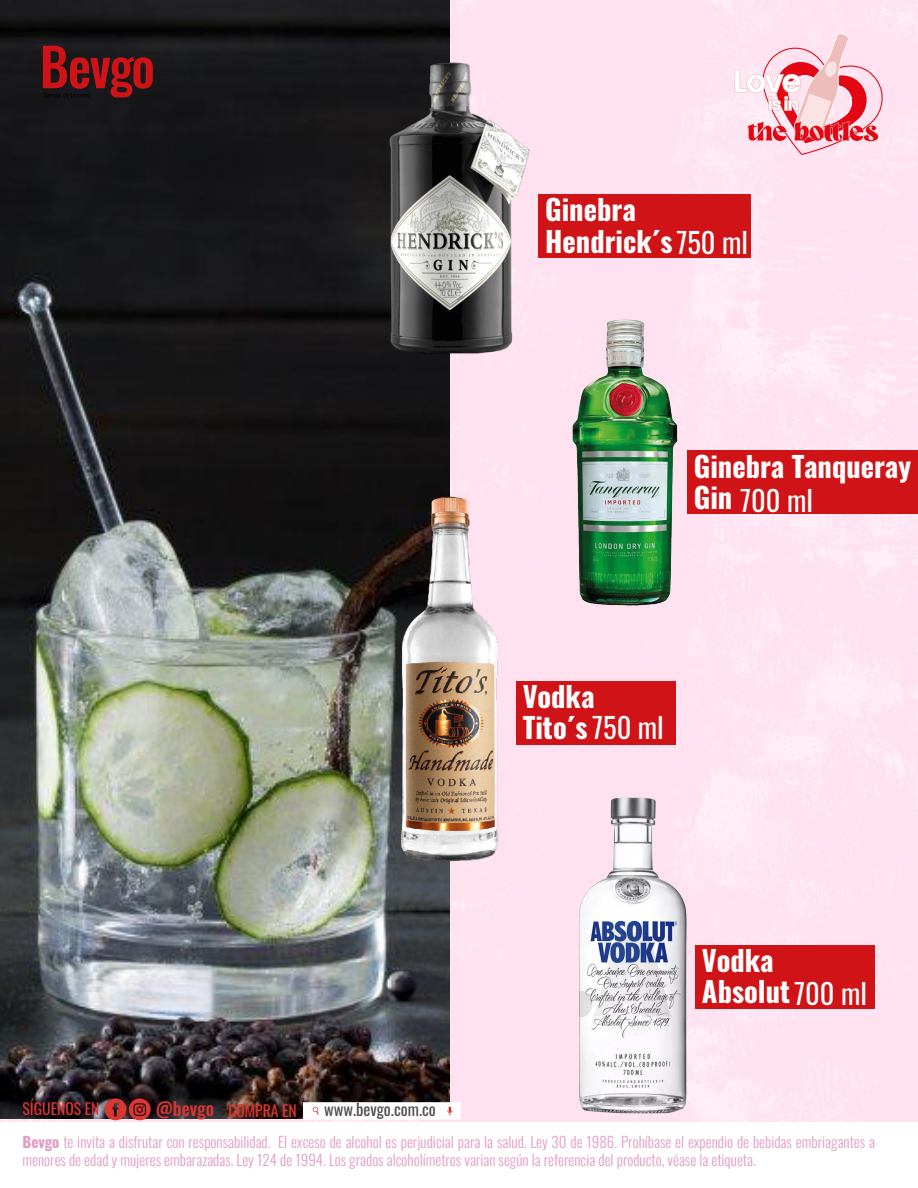
<style>
.page{position:relative;width:918px;height:1188px;background:#fff}
.page>*{position:absolute;margin:0;border:0;box-sizing:border-box;transform-origin:0 0}
.t1{font:700 28.5px/31.3px "Oswald";color:#fff}
.t2{font:16.5px "Oswald";color:#4f4c4c}
.t3{font:15.75px "Oswald";color:#db3632}
.t4{font:300 15px/18px "Oswald";color:#e59cc3}
.s1{font-weight:400}
.s2{font-weight:500;font-size:18.3px}
.s3{font-weight:700}
</style>
<div class="page">
<img style="left:0;top:0;width:918px;height:1122px">
<img style="left:0;top:0;width:449px;height:1118px">
<svg style="left:43px;top:46px;width:110px;height:51px;background:#691619"></svg>
<svg style="left:735px;top:33px;width:148px;height:123px;background:#f8bcc6"></svg>
<img style="left:382px;top:40px;width:157px;height:321px">
<div style="left:539px;top:194px;width:212px;height:64px;background:#d01317"></div>
<div style="left:516px;top:681px;width:160px;height:63px;background:#d01317"></div>
<img style="left:396px;top:486px;width:122px;height:378px">
<div style="left:695px;top:945px;width:179px;height:63px;background:#d01317"></div>
<img style="left:574px;top:792px;width:118px;height:326px">
<div style="left:687px;top:450px;width:231px;height:64px;background:#d01317"></div>
<img style="left:569px;top:313px;width:111px;height:304px">
<svg style="left:105px;top:1098px;width:46px;height:22px"></svg>
<div style="left:303px;top:1102px;width:158px;height:18px;background:#fff"></div>
<svg style="left:312px;top:1106px;width:7px;height:9px"></svg>
<svg style="left:447px;top:1107px;width:5px;height:8px"></svg>
<h1 class="t1" style="left:545px;top:196px;width:204px">Ginebra<br>Hendrick´s <span class="s1">750 ml</span></h1>
<p class="t3" style="left:23px;top:1095px;width:79px">SÍGUENOS EN</p>
<p class="t3" style="left:156px;top:1096px;width:142px"><span class="s2">@bevgo</span> COMPRA EN</p>
<p class="t2" style="left:324px;top:1095px;width:113px">www.bevgo.com.co</p>
<h1 class="t1" style="left:694px;top:451px;width:219px;line-height:33.9px">Ginebra Tanqueray<br>Gin <span class="s1">700 ml</span></h1>
<h1 class="t1" style="left:523px;top:682px;width:143px">Vodka<br>Tito´s <span class="s1">750 ml</span></h1>
<h1 class="t1" style="left:702px;top:946px;width:166px">Vodka<br>Absolut <span class="s1">700 ml</span></h1>
<p class="t4" style="left:23px;top:1131px;width:854px"><span class="s3">Bevgo</span> te invita a disfrutar con responsabilidad. El exceso de alcohol es perjudicial para la salud. Ley 30 de 1986. Prohíbase el expendio de bebidas embriagantes a menores de edad y mujeres embarazadas. Ley 124 de 1994. Los grados alcoholímetros varian según la referencia del producto, véase la etiqueta.</p>
</div>
